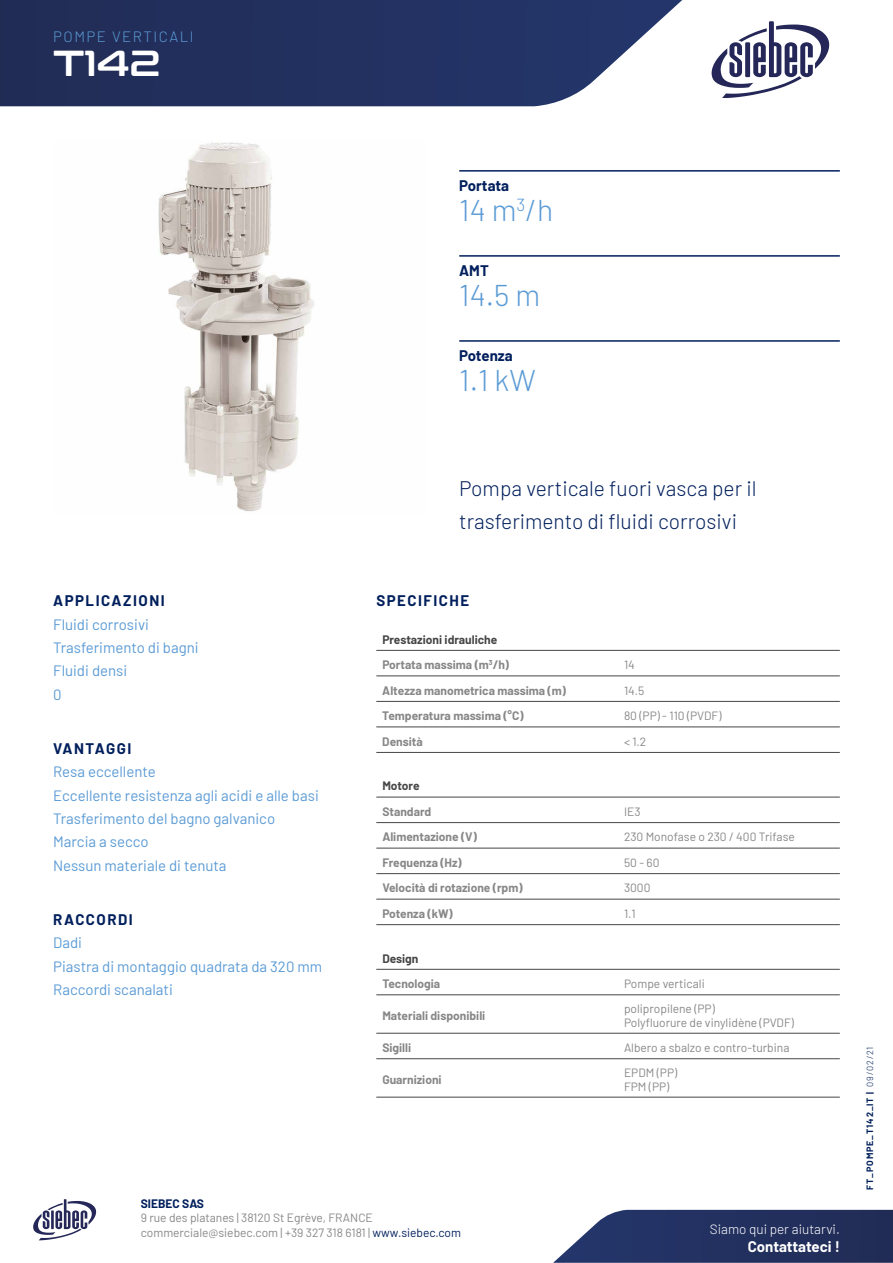
<style>
.page{position:relative;width:893px;height:1263px;background:#fff}
.page>*{position:absolute;margin:0;border:0;box-sizing:border-box;transform-origin:0 0}
.t1{font:36px "Conthrax Sb";color:#fff}
.t2{font:300 30px "Barlow";color:#5b9bd5}
.t3{font:300 21px/32.7px "Barlow";color:#001f5c}
.t4{font:15px/23.4px "Barlow";color:#5b9bd5}
.t5{font:700 15px "Barlow";letter-spacing:.1em;color:#001f5c}
.t6{font:300 15px "Barlow";letter-spacing:.1em;color:#5b9bd5}
.t7{font:700 15px "Barlow";color:#fff}
.t8{font:700 15px "Barlow";color:#001f5c}
.t9{font:700 15px "Barlow";letter-spacing:-.005em;color:#001f5c}
.t10{font:300 13.5px "Barlow";color:#fff}
.t11{font:12px/14.4px "Barlow";color:#878787}
.t12{font:700 12px "Barlow";color:#878787}
.t13{font:700 12px/25.5px "Barlow";color:#464646}
.t14{font:700 12px "Barlow";color:#001f5c}
.t15{font:700 9px "Barlow";letter-spacing:.1em;color:#001f5c}
.s1{color:#878787}
.s2{color:#001f5c}
.s3{font-weight:300}
</style>
<div class="page">
<svg style="left:0;top:0;width:682px;height:106px;background:#35426d"></svg>
<svg style="left:553px;top:1210px;width:340px;height:53px;background:#37446e"></svg>
<svg style="left:712px;top:21px;width:117px;height:76px"></svg>
<svg style="left:33px;top:1199px;width:63px;height:41px"></svg>
<img style="left:158px;top:142px;width:156px;height:370px">
<hr style="left:459px;top:170px;width:381px;height:2px;background:#001f5c">
<hr style="left:459px;top:255px;width:381px;height:2px;background:#001f5c">
<hr style="left:459px;top:340px;width:381px;height:2px;background:#001f5c">
<hr style="left:376px;top:650px;width:242px;height:1px;background:#464646">
<hr style="left:618px;top:650px;width:222px;height:1px;background:#464646">
<hr style="left:376px;top:675px;width:242px;height:1px;background:#464646">
<hr style="left:618px;top:675px;width:222px;height:1px;background:#464646">
<hr style="left:376px;top:701px;width:242px;height:1px;background:#464646">
<hr style="left:618px;top:701px;width:222px;height:1px;background:#464646">
<hr style="left:376px;top:726px;width:242px;height:1px;background:#464646">
<hr style="left:618px;top:726px;width:222px;height:1px;background:#464646">
<hr style="left:376px;top:752px;width:242px;height:1px;background:#464646">
<hr style="left:618px;top:752px;width:222px;height:1px;background:#464646">
<hr style="left:376px;top:797px;width:242px;height:1px;background:#464646">
<hr style="left:618px;top:797px;width:222px;height:1px;background:#464646">
<hr style="left:376px;top:822px;width:242px;height:1px;background:#464646">
<hr style="left:618px;top:822px;width:222px;height:1px;background:#464646">
<hr style="left:376px;top:848px;width:242px;height:1px;background:#464646">
<hr style="left:618px;top:848px;width:222px;height:1px;background:#464646">
<hr style="left:376px;top:873px;width:242px;height:1px;background:#464646">
<hr style="left:618px;top:873px;width:222px;height:1px;background:#464646">
<hr style="left:376px;top:899px;width:242px;height:1px;background:#464646">
<hr style="left:618px;top:899px;width:222px;height:1px;background:#464646">
<hr style="left:376px;top:924px;width:242px;height:1px;background:#464646">
<hr style="left:618px;top:924px;width:222px;height:1px;background:#464646">
<hr style="left:376px;top:969px;width:242px;height:1px;background:#464646">
<hr style="left:618px;top:969px;width:222px;height:1px;background:#464646">
<hr style="left:376px;top:994px;width:242px;height:1px;background:#464646">
<hr style="left:618px;top:994px;width:222px;height:1px;background:#464646">
<hr style="left:376px;top:1033px;width:242px;height:1px;background:#464646">
<hr style="left:618px;top:1033px;width:222px;height:1px;background:#464646">
<hr style="left:376px;top:1058px;width:242px;height:1px;background:#464646">
<hr style="left:618px;top:1058px;width:222px;height:1px;background:#464646">
<hr style="left:376px;top:1097px;width:242px;height:1px;background:#464646">
<hr style="left:618px;top:1097px;width:222px;height:1px;background:#464646">
<p class="t6" style="left:53px;top:25px;width:142px">POMPE VERTICALI</p>
<h1 class="t1" style="left:53px;top:36px;width:109px">T142</h1>
<p class="t8" style="left:459px;top:175px;width:51px">Portata</p>
<h2 class="t2" style="left:459px;top:189px;width:95px">14 m<sup>3</sup>/h</h2>
<p class="t5" style="left:459px;top:260px;width:31px">AMT</p>
<h2 class="t2" style="left:459px;top:274px;width:83px">14.5 m</h2>
<p class="t9" style="left:459px;top:345px;width:55px">Potenza</p>
<h2 class="t2" style="left:459px;top:359px;width:78px">1.1 kW</h2>
<p class="t5" style="left:53px;top:590px;width:113px">APPLICAZIONI</p>
<p class="t4" style="left:53px;top:611px;width:147px">Fluidi corrosivi<br>Trasferimento di bagni<br>Fluidi densi<br>0</p>
<p class="t5" style="left:53px;top:737px;width:80px">VANTAGGI</p>
<p class="t4" style="left:53px;top:759px;width:267px">Resa eccellente<br>Eccellente resistenza agli acidi e alle basi<br>Trasferimento del bagno galvanico<br>Marcia a secco<br>Nessun materiale di tenuta</p>
<p class="t5" style="left:53px;top:908px;width:81px">RACCORDI</p>
<p class="t4" style="left:53px;top:930px;width:271px">Dadi<br>Piastra di montaggio quadrata da 320 mm<br>Raccordi scanalati</p>
<h3 class="t3" style="left:459px;top:470px;width:299px">Pompa verticale fuori vasca per il trasferimento di fluidi corrosivi</h3>
<p class="t5" style="left:376px;top:590px;width:94px">SPECIFICHE</p>
<p class="t13" style="left:382px;top:626px;width:128px">Prestazioni idrauliche<br><span class="s1">Portata massima (m</span><sup>3</sup><span class="s1">/h)</span></p>
<p class="t11" style="left:624px;top:657px;width:12px">14</p>
<p class="t12" style="left:382px;top:681px;width:185px">Altezza manometrica massima (m)</p>
<p class="t11" style="left:624px;top:682px;width:22px">14.5</p>
<p class="t12" style="left:382px;top:707px;width:143px">Temperatura massima (°C)</p>
<p class="t11" style="left:624px;top:708px;width:99px">80 (PP) - 110 (PVDF)</p>
<p class="t12" style="left:382px;top:732px;width:42px">Densità</p>
<p class="t11" style="left:624px;top:733px;width:24px">&lt; 1.2</p>
<p class="t13" style="left:382px;top:772px;width:39px">Motore</p>
<p class="t12" style="left:382px;top:803px;width:50px">Standard</p>
<p class="t11" style="left:624px;top:803px;width:18px">IE3</p>
<p class="t12" style="left:382px;top:828px;width:96px">Alimentazione (V)</p>
<p class="t11" style="left:624px;top:829px;width:172px">230 Monofase o 230 / 400 Trifase</p>
<p class="t12" style="left:382px;top:854px;width:81px">Frequenza (Hz)</p>
<p class="t11" style="left:624px;top:854px;width:37px">50 - 60</p>
<p class="t12" style="left:382px;top:879px;width:142px">Velocità di rotazione (rpm)</p>
<p class="t11" style="left:624px;top:880px;width:28px">3000</p>
<p class="t12" style="left:382px;top:905px;width:72px">Potenza (kW)</p>
<p class="t11" style="left:624px;top:905px;width:13px">1.1</p>
<p class="t13" style="left:382px;top:944px;width:38px">Design</p>
<p class="t12" style="left:382px;top:975px;width:59px">Tecnologia</p>
<p class="t11" style="left:624px;top:975px;width:82px">Pompe verticali</p>
<p class="t12" style="left:382px;top:1007px;width:104px">Materiali disponibili</p>
<p class="t11" style="left:624px;top:1000px;width:171px">polipropilene (PP)<br>Polyfluorure de vinylidène (PVDF)</p>
<p class="t12" style="left:382px;top:1039px;width:30px">Sigilli</p>
<p class="t11" style="left:624px;top:1039px;width:167px">Albero a sbalzo e contro-turbina</p>
<p class="t12" style="left:382px;top:1071px;width:61px">Guarnizioni</p>
<p class="t11" style="left:624px;top:1064px;width:55px">EPDM (PP)<br>FPM (PP)</p>
<p class="t14" style="left:141px;top:1195px;width:65px">SIEBEC SAS</p>
<p class="t11" style="left:141px;top:1210px;width:322px">9 rue des platanes | 38120 St Egrève, FRANCE commerciale@siebec.com | +39 327 318 6181 | <span class="s2">www.siebec.com</span></p>
<p class="t10" style="left:710px;top:1219px;width:131px">Siamo qui per aiutarvi.</p>
<p class="t7" style="left:748px;top:1236px;width:94px">Contattateci !</p>
<p class="t15" style="left:863px;top:1190px;width:145px;rotate:-90deg">FT_POMPE_T142_IT | <span class="s3">09/02/21</span></p>
</div>
